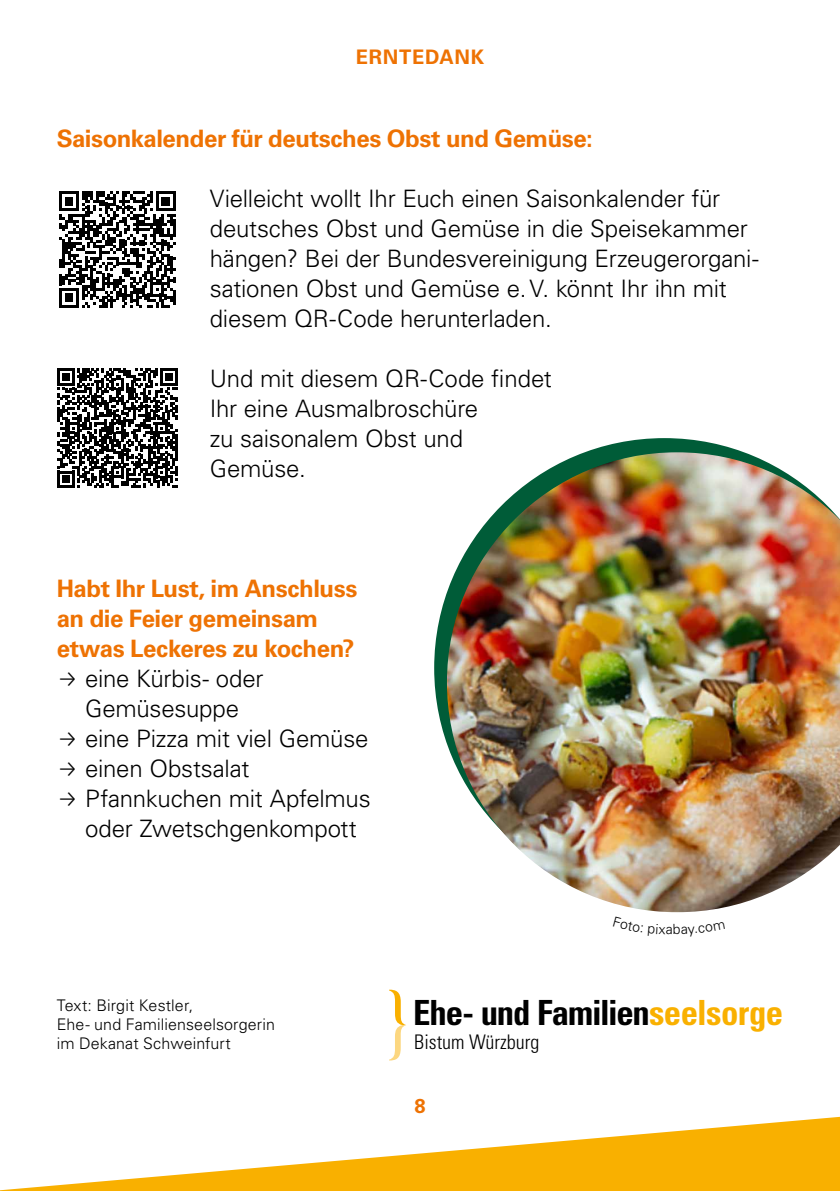
<style>
.page{position:relative;width:840px;height:1191px;background:#fff}
.page>*{position:absolute;margin:0;border:0;box-sizing:border-box;transform-origin:0 0}
.t1{font:700 condensed 34.6px "Univers LT Std";letter-spacing:-.03em;color:#000}
.t2{font:300 24px/30px "Univers LT Std";letter-spacing:-.01em;color:#000}
.t3{font:700 24px/30px "Univers LT Std";letter-spacing:-.02em;color:#ee7203}
.t4{font:300 condensed 20.2px "Univers LT Std";color:#000}
.t5{font:700 20px "Univers LT Std";letter-spacing:.035em;color:#ee7203}
.t6{font:300 16px/19.2px "Univers LT Std";letter-spacing:.005em;color:#000}
.s1{font-family:"Fira Sans"}
.s2{color:#f9b000}
</style>
<div class="page">
<svg style="left:0;top:1117px;width:839px;height:74px"></svg>
<svg style="left:389px;top:989px;width:17px;height:71px"></svg>
<svg style="left:59px;top:191px;width:117px;height:117px"></svg>
<hr style="left:173px;top:291px;width:3px;height:14px;background:#000">
<svg style="left:57px;top:368px;width:120px;height:120px"></svg>
<svg style="left:434px;top:438px;width:309px;height:303px"></svg>
<img style="left:446px;top:452px;width:393px;height:460px">
<p class="t5" style="left:355px;top:45px;width:130px">ERNTEDANK</p>
<p class="t3" style="left:57px;top:123px;width:537px">Saisonkalender für deutsches Obst und Gemüse:</p>
<p class="t2" style="left:210px;top:183px;width:549px">Vielleicht wollt Ihr Euch einen Saisonkalender für deutsches Obst und Gemüse in die Speisekammer hängen? Bei der Bundesvereinigung Erzeugerorgani&shy;sationen Obst und Gemüse e.V. könnt Ihr ihn mit diesem QR-Code herunterladen.</p>
<p class="t2" style="left:210px;top:363px;width:343px">Und mit diesem QR-Code findet<br>Ihr eine Ausmalbroschüre<br>zu saisonalem Obst und<br>Gemüse.</p>
<p class="t3" style="left:57px;top:573px;width:302px">Habt Ihr Lust, im Anschluss an die Feier gemeinsam etwas Leckeres zu kochen?</p>
<p class="t2" style="left:57px;top:663px;width:208px;text-align:center"><span class="s1">→</span> eine Kürbis- oder<br>Gemüsesuppe</p>
<p class="t2" style="left:57px;top:723px;width:313px"><span class="s1">→</span> eine Pizza mit viel Gemüse</p>
<p class="t2" style="left:57px;top:753px;width:194px"><span class="s1">→</span> einen Obstsalat</p>
<p class="t2" style="left:85px;top:783px;width:287px;text-indent:-28px"><span class="s1">→</span> Pfannkuchen mit Apfelmus oder Zwetschgenkompott</p>
<p class="t6" style="left:57px;top:995px;width:219px">Text: Birgit Kestler,<br>Ehe- und Familienseelsorgerin im Dekanat Schweinfurt</p>
<h1 class="t1" style="left:413px;top:991px;width:371px">Ehe- und Familien<span class="s2">seelsorge</span></h1>
<p class="t4" style="left:414px;top:1030px;width:126px">Bistum Würzburg</p>
<p class="t5" style="left:414px;top:1094px;width:13px">8</p>
</div>
